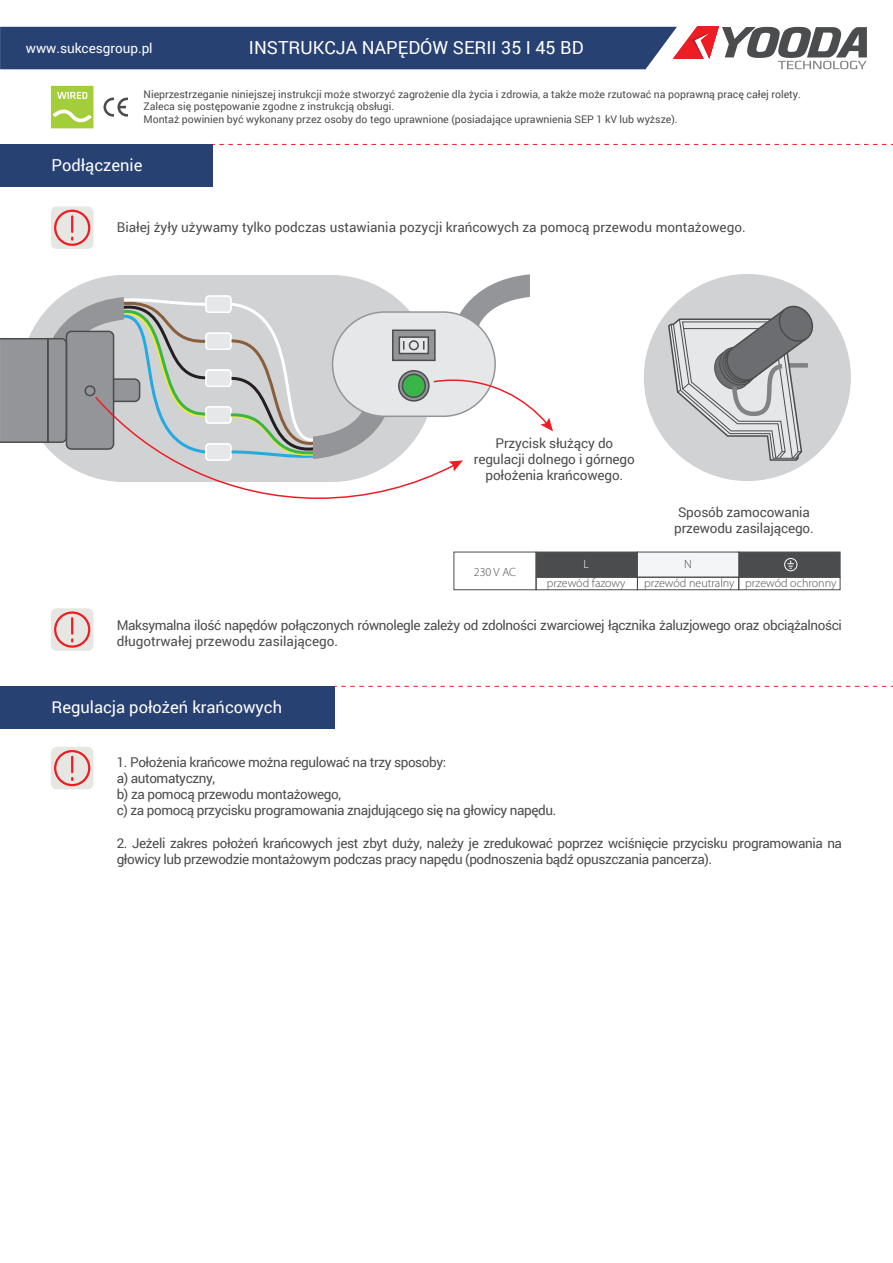
<style>
.page{position:relative;width:893px;height:1263px;background:#fff}
.page>*{position:absolute;margin:0;border:0;box-sizing:border-box;transform-origin:0 0}
.t1{font:18px "Roboto";color:#fff}
.t2{font:16.5px "Roboto";color:#fff}
.t3{font:13.5px/16.2px "Roboto";letter-spacing:-.03em;color:#4b4c4d}
.t4{font:13.5px/16.2px "Roboto";letter-spacing:-.01em;color:#4b4c4d}
.t5{font:13.5px "Roboto";color:#4b4c4d}
.t6{font:13.5px "Roboto";color:#fff}
.t7{font:300 12px "Myriad Pro";color:#4b4c4d}
.t8{font:300 12px "Myriad Pro";color:#fff}
.t9{font:10.5px/12.6px "Roboto";color:#4b4c4d}
</style>
<div class="page">
<svg style="left:51px;top:206px;width:42px;height:43px;background:#e6d6d3"></svg>
<svg style="left:71px;top:216px;width:2px;height:16px"></svg>
<div style="left:54px;top:210px;width:36px;height:36px;border:2px solid #ee1d23;border-radius:50%"></div>
<div style="left:51px;top:608px;width:42px;height:43px;background:#e6e6e2;border-radius:6px"></div>
<svg style="left:71px;top:618px;width:2px;height:23px"></svg>
<div style="left:54px;top:611px;width:36px;height:37px;border:2px solid #ee1d23;border-radius:50%"></div>
<svg style="left:51px;top:747px;width:42px;height:42px;background:#e6d5d2"></svg>
<svg style="left:71px;top:757px;width:2px;height:15px"></svg>
<div style="left:54px;top:750px;width:36px;height:36px;border:2px solid #ee1d23;border-radius:50%"></div>
<div style="left:0;top:144px;width:213px;height:43px;background:#284173"></div>
<svg style="left:0;top:26px;width:867px;height:43px;background:#4f5d83"></svg>
<svg style="left:104px;top:98px;width:24px;height:19px"></svg>
<svg style="left:213px;top:144px;width:680px;height:1px"></svg>
<div style="left:0;top:686px;width:334px;height:43px;background:#284173"></div>
<svg style="left:334px;top:686px;width:559px;height:1px"></svg>
<svg style="left:51px;top:86px;width:42px;height:42px;background:#b0d456"></svg>
<div style="left:644px;top:274px;width:207px;height:207px;background:#d1d2d4;border-radius:50%"></div>
<svg style="left:667px;top:305px;width:147px;height:156px"></svg>
<svg style="left:0;top:274px;width:553px;height:225px"></svg>
<div style="left:738px;top:552px;width:102px;height:25px;background:#4b4c4d"></div>
<div style="left:637px;top:552px;width:102px;height:25px;background:#f4f5f6"></div>
<div style="left:536px;top:552px;width:102px;height:25px;background:#4b4c4d"></div>
<div style="left:738px;top:577px;width:102px;height:13px;border:1px solid #4b4c4d"></div>
<div style="left:637px;top:577px;width:102px;height:13px;border:1px solid #4b4c4d"></div>
<div style="left:536px;top:577px;width:102px;height:13px;border:1px solid #4b4c4d"></div>
<div style="left:454px;top:552px;width:82px;height:38px;border:1px solid #4b4c4d"></div>
<div style="left:784px;top:558px;width:13px;height:13px;border:1px solid #fff;border-radius:50%"></div>
<svg style="left:787px;top:561px;width:7px;height:8px"></svg>
<h1 class="t1" style="left:249px;top:35px;width:336px">INSTRUKCJA NAPĘDÓW SERII 35 I 45 BD</h1>
<p class="t9" style="left:144px;top:87px;width:659px">Nieprzestrzeganie niniejszej instrukcji może stworzyć zagrożenie dla życia i zdrowia, a także może rzutować na poprawną pracę całej rolety.<br>Zaleca się postępowanie zgodne z instrukcją obsługi.<br>Montaż powinien być wykonany przez osoby do tego uprawnione (posiadające uprawnienia SEP 1 kV lub wyższe).</p>
<p class="t6" style="left:26px;top:38px;width:128px">www.sukcesgroup.pl</p>
<p class="t2" style="left:51px;top:153px;width:92px">Podłączenie</p>
<p class="t5" style="left:117px;top:218px;width:630px">Białej żyły używamy tylko podczas ustawiania pozycji krańcowych za pomocą przewodu montażowego.</p>
<p class="t4" style="left:474px;top:435px;width:162px;text-align:center">Przycisk służący do regulacji dolnego i górnego położenia krańcowego.</p>
<p class="t4" style="left:674px;top:504px;width:141px">Sposób zamocowania przewodu zasilającego.</p>
<p class="t7" style="left:474px;top:565px;width:44px">230 V AC</p>
<p class="t8" style="left:583px;top:558px;width:7px">L</p>
<p class="t7" style="left:684px;top:558px;width:9px">N</p>
<p class="t7" style="left:547px;top:576px;width:80px">przewód fazowy</p>
<p class="t7" style="left:644px;top:576px;width:194px">przewód neutralny przewód ochronny</p>
<p class="t3" style="left:117px;top:616px;width:727px">Maksymalna ilość napędów połączonych równolegle zależy od zdolności zwarciowej łącznika żaluzjowego oraz obciążalności długotrwałej przewodu zasilającego.</p>
<p class="t2" style="left:51px;top:695px;width:232px">Regulacja położeń krańcowych</p>
<p class="t3" style="left:117px;top:753px;width:441px">1. Położenia krańcowe można regulować na trzy sposoby:<br>a) automatyczny,<br>b) za pomocą przewodu montażowego,<br>c) za pomocą przycisku programowania znajdującego się na głowicy napędu.</p>
<p class="t3" style="left:117px;top:834px;width:727px">2. Jeżeli zakres położeń krańcowych jest zbyt duży, należy je zredukować poprzez wciśnięcie przycisku programowania na głowicy lub przewodzie montażowym podczas pracy napędu (podnoszenia bądź opuszczania pancerza).</p>
</div>
